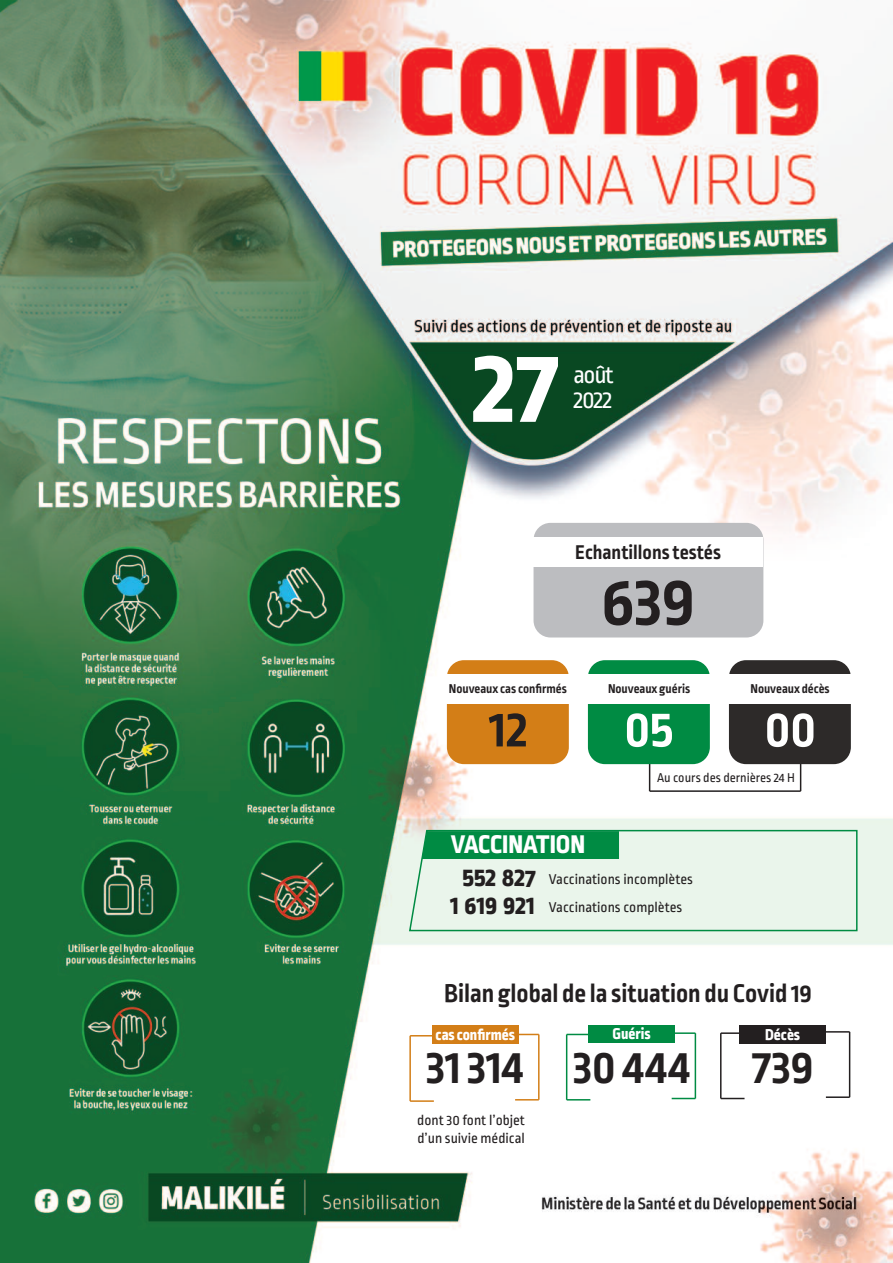
<style>
.page{position:relative;width:893px;height:1263px;background:#fff}
.page>*{position:absolute;margin:0;border:0;box-sizing:border-box;transform-origin:0 0}
.t1{font:800 108px "Ropa Sans Pro";color:#fff}
.t2{font:700 72px "Ropa Sans Pro";color:#231f20}
.t3{font:700 54px "Ropa Sans Pro";color:#fff}
.t4{font:700 54px "Ropa Sans Pro";color:#231f20}
.t5{font:700 49.5px "Ropa Sans Pro";letter-spacing:.005em;color:#231f20}
.t6{font:700 27px "Ropa Sans Pro";color:#231f20}
.t7{font:800 27px/27.6px "Ropa Sans Pro";letter-spacing:.005em;color:#231f20;text-align:center}
.t8{font:800 27px "Ropa Sans Pro";color:#fff}
.t9{font:25.5px/24.9px "Ropa Sans Pro";letter-spacing:-.05em;color:#fff}
.t10{font:700 21px "Ropa Sans Pro";color:#231f20}
.t11{font:800 16.5px "Ropa Sans Pro";color:#fff}
.t12{font:15px/17.7px "Ropa Sans Pro";color:#231f20}
.t13{font:700 13.5px "Ropa Sans Pro";color:#231f20}
.t14{font:13.5px "Ropa Sans Pro";color:#231f20}
</style>
<div class="page">
<img style="left:0;top:0;width:893px;height:1263px">
<hr style="left:800px;top:756px;width:1px;height:35px;background:#231f20">
<hr style="left:649px;top:756px;width:1px;height:35px;background:#231f20">
<hr style="left:650px;top:790px;width:151px;height:2px;background:#231f20">
<div style="left:432px;top:1025px;width:86px;height:19px;background:#d37e17"></div>
<div style="left:588px;top:1025px;width:87px;height:18px;background:#008b43"></div>
<div style="left:740px;top:1025px;width:86px;height:19px;background:#231f20"></div>
<svg style="left:410px;top:1035px;width:22px;height:1px"></svg>
<hr style="left:410px;top:1100px;width:24px;height:2px;background:#d37e17">
<hr style="left:409px;top:1036px;width:2px;height:65px;background:#d37e17">
<svg style="left:518px;top:1034px;width:20px;height:1px"></svg>
<svg style="left:515px;top:1099px;width:23px;height:1px"></svg>
<hr style="left:538px;top:1034px;width:2px;height:66px;background:#d37e17">
<svg style="left:567px;top:1034px;width:21px;height:1px"></svg>
<svg style="left:567px;top:1099px;width:23px;height:1px"></svg>
<hr style="left:566px;top:1034px;width:1px;height:66px;background:#008b43">
<hr style="left:672px;top:1032px;width:23px;height:2px;background:#008b43">
<svg style="left:672px;top:1098px;width:23px;height:1px"></svg>
<hr style="left:695px;top:1033px;width:1px;height:65px;background:#008b43">
<hr style="left:721px;top:1032px;width:23px;height:2px;background:#231f20">
<svg style="left:721px;top:1098px;width:23px;height:1px"></svg>
<hr style="left:720px;top:1033px;width:1px;height:65px;background:#231f20">
<svg style="left:826px;top:1031px;width:24px;height:1px"></svg>
<hr style="left:826px;top:1096px;width:24px;height:2px;background:#231f20">
<hr style="left:849px;top:1032px;width:1px;height:65px;background:#231f20">
<div style="left:533px;top:523px;width:230px;height:114px;background:#bcbdc0;border-radius:17px"></div>
<div style="left:447px;top:660px;width:122px;height:104px;background:#d37e17;border-radius:17px"></div>
<div style="left:588px;top:660px;width:122px;height:104px;background:#008b43;border-radius:17px"></div>
<div style="left:729px;top:660px;width:122px;height:104px;background:#2d2a29;border-radius:17px"></div>
<div style="left:533px;top:538px;width:230px;height:29px;background:#fff"></div>
<div style="left:446px;top:674px;width:123px;height:29px;background:#fff"></div>
<div style="left:588px;top:674px;width:122px;height:29px;background:#fff"></div>
<div style="left:728px;top:674px;width:123px;height:29px;background:#fff"></div>
<div style="left:409px;top:830px;width:448px;height:101px;background:#eaf5eb"></div>
<div style="left:422px;top:831px;width:197px;height:28px;background:#008b43"></div>
<h1 class="t1" style="left:473px;top:351px;width:87px">27</h1>
<h3 class="t9" style="left:573px;top:365px;width:42px">août<br>2022</h3>
<h3 class="t10" style="left:575px;top:545px;width:147px">Echantillonstestés</h3>
<p class="t13" style="left:449px;top:684px;width:120px">Nouveaux casconfirmés</p>
<h2 class="t2" style="left:601px;top:577px;width:95px">639</h2>
<p class="t13" style="left:608px;top:684px;width:84px">Nouveaux guéris</p>
<p class="t13" style="left:750px;top:684px;width:81px">Nouveaux décès</p>
<h3 class="t4" style="left:489px;top:711px;width:40px">12</h3>
<h3 class="t3" style="left:624px;top:711px;width:50px">05</h3>
<h3 class="t3" style="left:765px;top:711px;width:53px">00</h3>
<p class="t14" style="left:657px;top:773px;width:139px">Au cours des dernières 24 H</p>
<h3 class="t8" style="left:451px;top:835px;width:136px">VACCINATION</h3>
<h3 class="t7" style="left:450px;top:866px;width:87px">552 827<br>1 619 921</h3>
<p class="t12" style="left:549px;top:866px;width:145px;line-height:28.2px">Vaccinations incomplètes<br>Vaccinations complètes</p>
<h3 class="t6" style="left:444px;top:984px;width:369px">Bilan global de la situation du Covid 19</h3>
<p class="t11" style="left:436px;top:1029px;width:81px">casconfirmés</p>
<p class="t11" style="left:612px;top:1028px;width:40px">Guéris</p>
<p class="t11" style="left:765px;top:1029px;width:37px">Décès</p>
<h3 class="t5" style="left:426px;top:1051px;width:99px">31314</h3>
<p class="t12" style="left:417px;top:1113px;width:109px">dont 30 font l’objet d’un suivie médical</p>
<h3 class="t5" style="left:573px;top:1051px;width:118px">30444</h3>
<h3 class="t5" style="left:752px;top:1051px;width:63px">739</h3>
</div>
